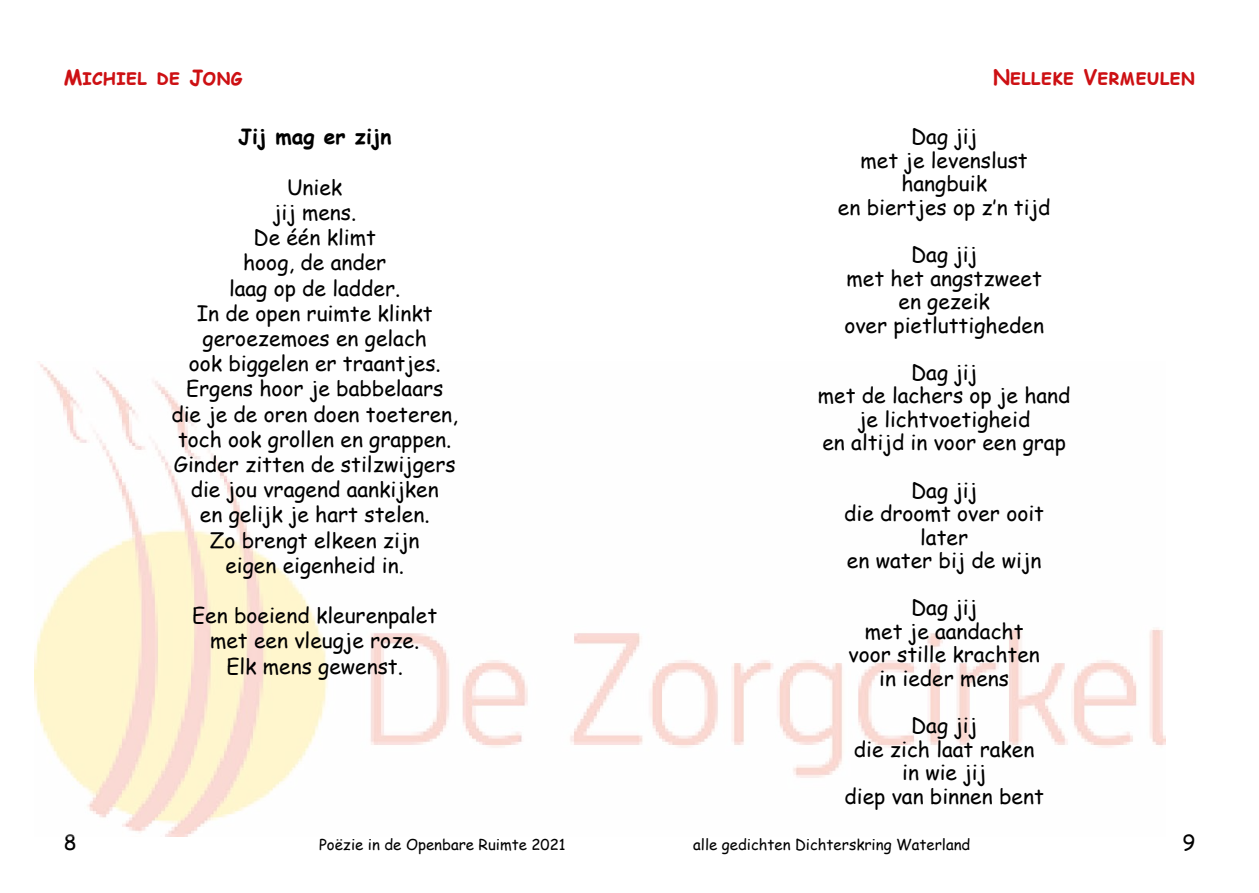
<style>
.page{position:relative;width:1259px;height:893px;background:#fff}
.page>*{position:absolute;margin:0;border:0;box-sizing:border-box;transform-origin:0 0}
.t1{font:21px/23.5px "Comic Sans MS";color:#000;text-align:center}
.t2{font:700 21px "Comic Sans MS";color:#cd1013}
.t3{font:700 21px "Comic Sans MS";color:#000}
.t4{font:15px "Comic Sans MS";color:#000}
</style>
<div class="page">
<img style="left:34px;top:361px;width:1131px;height:475px">
<p class="t2" style="left:64px;top:62px;width:181px">Michiel de Jong</p>
<p class="t2" style="left:993px;top:62px;width:203px">Nelleke Vermeulen</p>
<p class="t3" style="left:238px;top:121px;width:155px">Jij mag er zijn</p>
<p class="t1" style="left:171px;top:174px;width:288px;line-height:25.2px">Uniek<br>jij mens.<br>De één klimt<br>hoog, de ander<br>laag op de ladder.<br>In de open ruimte klinkt geroezemoes en gelach<br>ook biggelen er traantjes.<br>Ergens hoor je babbelaars die je de oren doen toeteren, toch ook grollen en grappen.<br>Ginder zitten de stilzwijgers die jou vragend aankijken<br>en gelijk je hart stelen.<br>Zo brengt elkeen zijn<br>eigen eigenheid in.</p>
<p class="t1" style="left:192px;top:602px;width:247px;line-height:25.2px">Een boeiend kleurenpalet met een vleugje roze.<br>Elk mens gewenst.</p>
<p class="t1" style="left:838px;top:124px;width:214px">Dag jij<br>met je levenslust hangbuik<br>en biertjes op z’n tijd</p>
<p class="t1" style="left:844px;top:242px;width:201px">Dag jij<br>met het angstzweet en gezeik<br>over pietluttigheden</p>
<p class="t1" style="left:818px;top:360px;width:254px">Dag jij<br>met de lachers op je hand je lichtvoetigheid<br>en altijd in voor een grap</p>
<p class="t1" style="left:844px;top:477px;width:201px">Dag jij<br>die droomt over ooit later<br>en water bij de wijn</p>
<p class="t1" style="left:848px;top:595px;width:193px">Dag jij<br>met je aandacht voor stille krachten in ieder mens</p>
<p class="t1" style="left:844px;top:713px;width:201px">Dag jij<br>die zich laat raken in wie jij<br>diep van binnen bent</p>
<p class="t1" style="left:64px;top:830px;width:14px">8</p>
<p class="t4" style="left:319px;top:834px;width:248px">Poëzie in de Openbare Ruimte 2021</p>
<p class="t4" style="left:693px;top:834px;width:278px">alle gedichten Dichterskring Waterland</p>
<p class="t1" style="left:1182px;top:830px;width:14px">9</p>
</div>
